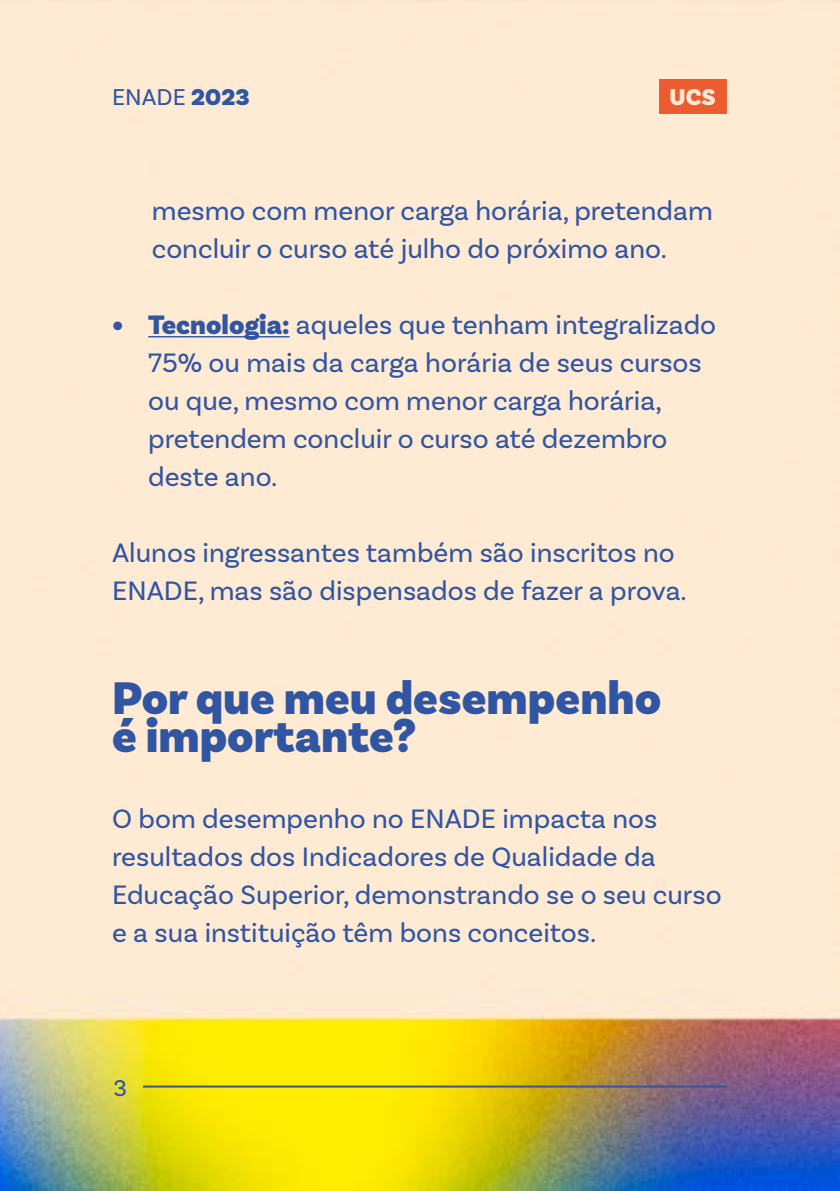
<style>
.page{position:relative;width:840px;height:1191px;background:#fff}
.page>*{position:absolute;margin:0;border:0;box-sizing:border-box;transform-origin:0 0}
.t1{font:900 48px/38px "Basic Sans";color:#3055a3}
.t2{font:28px/38px "Basic Sans";color:#3055a3}
.t3{font:24px "Basic Sans";color:#3055a3}
.t4{font:900 24px "Basic Sans";color:#feebd5}
.s1{font-weight:900}
</style>
<div class="page">
<img style="left:0;top:0;width:839px;height:1191px">
<hr style="left:143px;top:1085px;width:583px;height:2px;background:#3055a3">
<div style="left:658px;top:79px;width:68px;height:34px;background:#eb5c30"></div>
<hr style="left:148px;top:336px;width:141px;height:1px;background:#3055a3">
<p class="t3" style="left:112px;top:83px;width:139px">ENADE <span class="s1">2023</span></p>
<p class="t4" style="left:669px;top:83px;width:48px">UCS</p>
<p class="t2" style="left:152px;top:191px;width:562px">mesmo com menor carga horária, pretendam concluir o curso até julho do próximo ano.</p>
<p class="t2" style="left:148px;top:305px;width:569px;text-indent:-36px"><span class="s1">• Tecnologia:</span> aqueles que tenham integralizado 75% ou mais da carga horária de seus cursos ou que, mesmo com menor carga horária, pretendem concluir o curso até dezembro deste ano.</p>
<p class="t2" style="left:112px;top:533px;width:576px">Alunos ingressantes também são inscritos no<br>ENADE, mas são dispensados de fazer a prova.</p>
<h1 class="t1" style="left:112px;top:680px;width:550px">Por que meu desempenho é importante?</h1>
<p class="t2" style="left:112px;top:799px;width:610px">O bom desempenho no ENADE impacta nos resultados dos Indicadores de Qualidade da Educação Superior, demonstrando se o seu curso e a sua instituição têm bons conceitos.</p>
<p class="t3" style="left:113px;top:1073px;width:15px">3</p>
</div>
